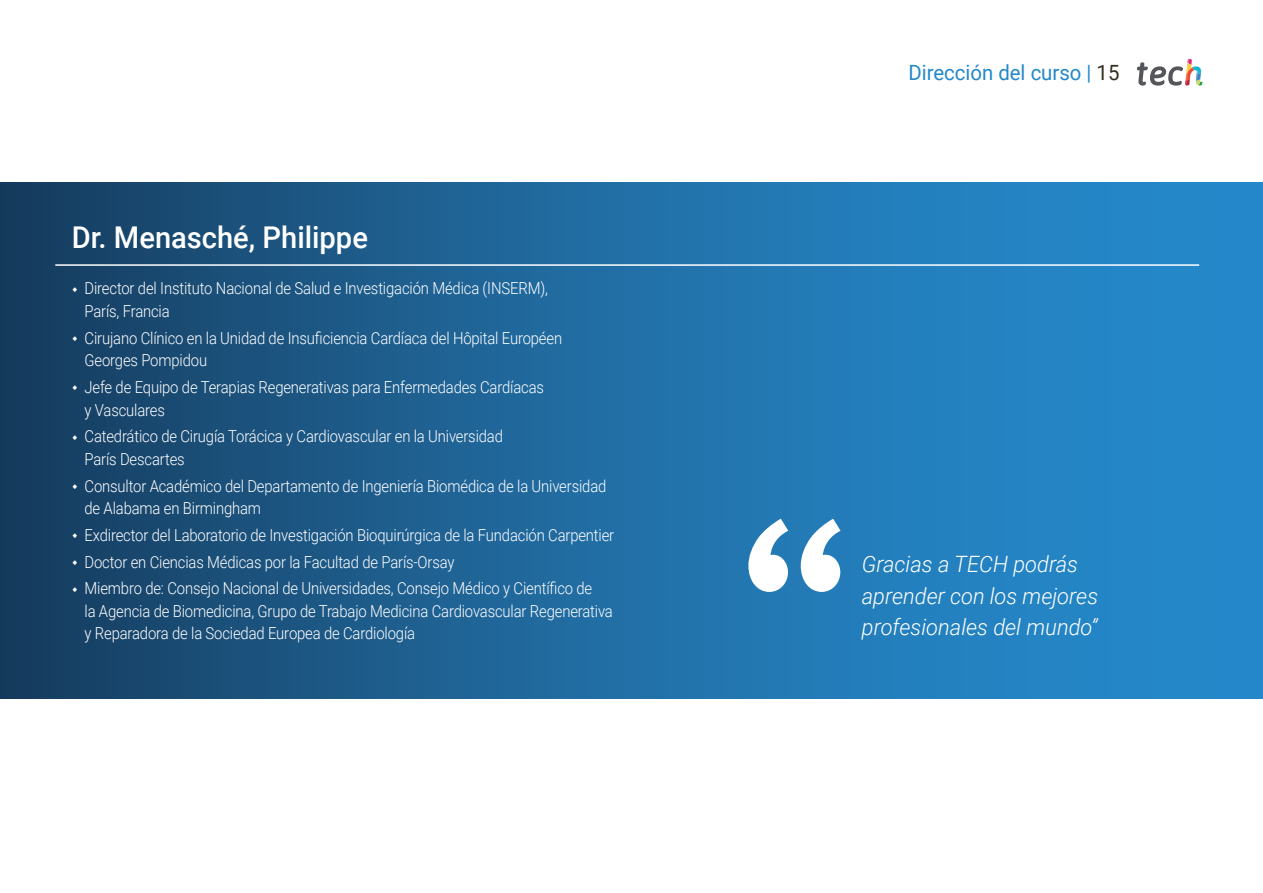
<style>
.page{position:relative;width:1263px;height:893px;background:#fff}
.page>*{position:absolute;margin:0;border:0;box-sizing:border-box;transform-origin:0 0}
.t1{font:500 30px "Roboto";color:#fff}
.t2{font:italic 300 22.5px/31.5px "Roboto";color:#fff}
.t3{font:21px "Roboto";color:#2488c9}
.t4{font:300 16.5px/22.5px "Roboto";letter-spacing:-.01em;color:#fff;scale:.9 1}
.s1{color:#312e20}
</style>
<div class="page">
<svg style="left:1137px;top:59px;width:65px;height:27px"></svg>
<div style="left:0;top:182px;width:1263px;height:516px;background:linear-gradient(to right,#184267,#2793d9)"></div>
<svg style="left:748px;top:519px;width:92px;height:73px"></svg>
<hr style="left:55px;top:264px;width:1144px;height:2px;background:#fff">
<svg style="left:73px;top:287px;width:4px;height:5px"></svg>
<svg style="left:73px;top:336px;width:4px;height:5px"></svg>
<svg style="left:73px;top:385px;width:4px;height:5px"></svg>
<svg style="left:73px;top:435px;width:4px;height:5px"></svg>
<svg style="left:73px;top:484px;width:4px;height:5px"></svg>
<svg style="left:73px;top:533px;width:4px;height:5px"></svg>
<svg style="left:73px;top:560px;width:4px;height:5px"></svg>
<svg style="left:73px;top:587px;width:4px;height:5px"></svg>
<h1 class="t1" style="left:72px;top:216px;width:298px">Dr. Menasché, Philippe</h1>
<p class="t4" style="left:85px;top:277px;width:516px">Director del Instituto Nacional de Salud e Investigación Médica (INSERM),<br>París, Francia</p>
<p class="t4" style="left:85px;top:326px;width:532px">Cirujano Clínico en la Unidad de Insuficiencia Cardíaca del Hôpital Européen<br>Georges Pompidou</p>
<p class="t4" style="left:85px;top:375px;width:512px">Jefe de Equipo de Terapias Regenerativas para Enfermedades Cardíacas y Vasculares</p>
<p class="t4" style="left:85px;top:424px;width:466px">Catedrático de Cirugía Torácica y Cardiovascular en la Universidad<br>París Descartes</p>
<p class="t4" style="left:85px;top:474px;width:581px">Consultor Académico del Departamento de Ingeniería Biomédica de la Universidad de Alabama en Birmingham</p>
<p class="t4" style="left:85px;top:521px;width:590px;line-height:26.7px">Exdirector del Laboratorio de Investigación Bioquirúrgica de la Fundación Carpentier<br>Doctor en Ciencias Médicas por la Facultad de París-Orsay<br>Miembro de: Consejo Nacional de Universidades, Consejo Médico y Científico de</p>
<p class="t4" style="left:85px;top:599px;width:589px">la Agencia de Biomedicina, Grupo de Trabajo Medicina Cardiovascular Regenerativa y Reparadora de la Sociedad Europea de Cardiología</p>
<p class="t3" style="left:908px;top:57px;width:213px">Dirección del curso | <span class="s1">15</span></p>
<h2 class="t2" style="left:862px;top:548px;width:238px">Gracias a TECH podrás aprender con los mejores profesionales del mundo”</h2>
</div>
